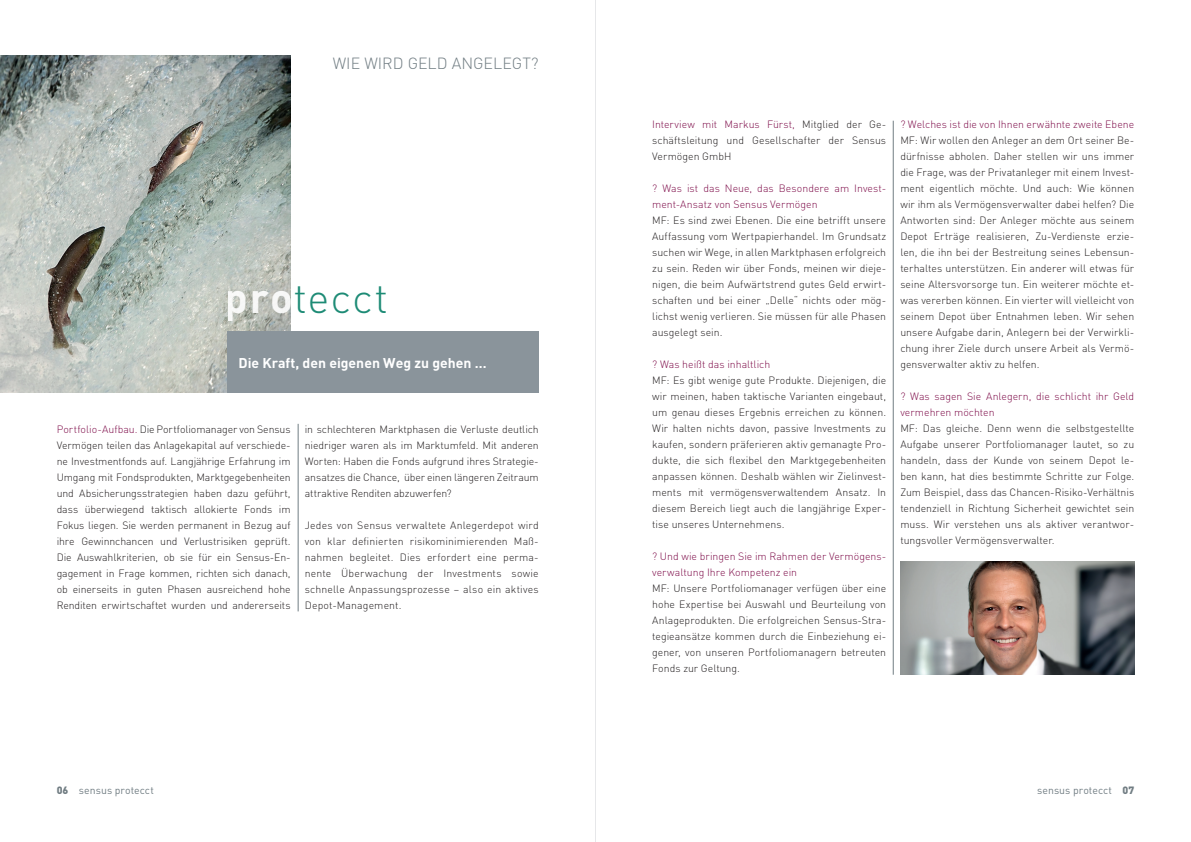
<style>
.page{position:relative;width:1191px;height:842px;background:#fff}
.page>*{position:absolute;margin:0;border:0;box-sizing:border-box;transform-origin:0 0}
.t1{font:300 42px "DIN";letter-spacing:.02em;color:#047e66}
.t2{font:300 16px "DIN";color:#717d83}
.t3{font:700 14px "DIN";color:#fff}
.t4{font:300 10.5px/16px "DIN";letter-spacing:.005em;color:#231f20;text-align:justify}
.t5{font:300 10.5px/16px "DIN";color:#7e0c49}
.t6{font:10.5px "DIN";letter-spacing:.005em;color:#717d83}
.s1{font-weight:700;color:#fff}
.s2{color:#7e0c49}
.s3{font-weight:900}
</style>
<div class="page">
<img style="left:0;top:56px;width:291px;height:337px">
<div style="left:227px;top:331px;width:312px;height:62px;background:#8a949b"></div>
<img style="left:900px;top:561px;width:234px;height:114px">
<hr style="left:595px;top:0;width:1px;height:842px;background:#e6e7e9">
<hr style="left:893px;top:121px;width:1px;height:554px;background:#717d83">
<hr style="left:298px;top:424px;width:1px;height:187px;background:#717d83">
<h2 class="t2" style="left:333px;top:53px;width:207px">WIE WIRD GELD ANGELEGT?</h2>
<h1 class="t1" style="left:225px;top:272px;width:165px"><span class="s1">pro</span>tecct</h1>
<h3 class="t3" style="left:238px;top:354px;width:250px">Die Kraft, den eigenen Weg zu gehen …</h3>
<p class="t4" style="left:57px;top:421px;width:235px"><span class="s2">Portfolio-Aufbau.</span> Die Portfoliomanager von Sensus Vermögen teilen das Anlagekapital auf verschiede&shy;ne Investmentfonds auf. Langjährige Erfahrung im Umgang mit Fondsprodukten, Marktgegebenheiten und Absicherungsstrategien haben dazu geführt, dass überwiegend taktisch allokierte Fonds im Fokus liegen. Sie werden permanent in Bezug auf ihre Gewinnchancen und Verlustrisiken geprüft.<br>Die Auswahlkriterien, ob sie für ein Sensus-En&shy;gagement in Frage kommen, richten sich danach, ob einerseits in guten Phasen ausreichend hohe Renditen erwirtschaftet wurden und andererseits</p>
<p class="t4" style="left:305px;top:421px;width:235px">in schlechteren Marktphasen die Verluste deutlich niedriger waren als im Marktumfeld. Mit anderen Worten: Haben die Fonds aufgrund ihres Strategie&shy;ansatzes die Chance, über einen längeren Zeitraum attraktive Renditen abzuwerfen?</p>
<p class="t4" style="left:305px;top:517px;width:235px">Jedes von Sensus verwaltete Anlegerdepot wird von klar definierten risikominimierenden Maß&shy;nahmen begleitet. Dies erfordert eine perma&shy;nente Überwachung der Investments sowie schnelle Anpassungsprozesse – also ein aktives Depot-Management.</p>
<p class="t4" style="left:652px;top:116px;width:235px"><span class="s2">Interview mit Markus Fürst,</span> Mitglied der Ge&shy;schäftsleitung und Gesellschafter der Sensus Vermögen GmbH</p>
<p class="t5" style="left:652px;top:180px;width:235px">? Was ist das Neue, das Besondere am Invest&shy;ment-Ansatz von Sensus Vermögen</p>
<p class="t4" style="left:652px;top:212px;width:235px">MF: Es sind zwei Ebenen. Die eine betrifft unsere Auffassung vom Wertpapierhandel. Im Grundsatz suchen wir Wege, in allen Marktphasen erfolgreich zu sein. Reden wir über Fonds, meinen wir dieje&shy;nigen, die beim Aufwärtstrend gutes Geld erwirt&shy;schaften und bei einer „Delle“ nichts oder mög&shy;lichst wenig verlieren. Sie müssen für alle Phasen ausgelegt sein.</p>
<p class="t5" style="left:652px;top:356px;width:120px">? Was heißt das inhaltlich</p>
<p class="t4" style="left:652px;top:372px;width:235px">MF: Es gibt wenige gute Produkte. Diejenigen, die wir meinen, haben taktische Varianten eingebaut, um genau dieses Ergebnis erreichen zu können.<br>Wir halten nichts davon, passive Investments zu kaufen, sondern präferieren aktiv gemanagte Pro&shy;dukte, die sich flexibel den Marktgegebenheiten anpassen können. Deshalb wählen wir Zielinvest&shy;ments mit vermögensverwaltendem Ansatz. In diesem Bereich liegt auch die langjährige Exper&shy;tise unseres Unternehmens.</p>
<p class="t5" style="left:652px;top:548px;width:235px">? Und wie bringen Sie im Rahmen der Vermögens&shy;verwaltung Ihre Kompetenz ein</p>
<p class="t4" style="left:652px;top:580px;width:235px">MF: Unsere Portfoliomanager verfügen über eine hohe Expertise bei Auswahl und Beurteilung von Anlageprodukten. Die erfolgreichen Sensus-Stra&shy;tegieansätze kommen durch die Einbeziehung ei&shy;gener, von unseren Portfoliomanagern betreuten Fonds zur Geltung.</p>
<p class="t5" style="left:900px;top:116px;width:235px">? Welches ist die von Ihnen erwähnte zweite Ebene</p>
<p class="t4" style="left:900px;top:132px;width:235px">MF: Wir wollen den Anleger an dem Ort seiner Be&shy;dürfnisse abholen. Daher stellen wir uns immer die Frage, was der Privatanleger mit einem Invest&shy;ment eigentlich möchte. Und auch: Wie können wir ihm als Vermögensverwalter dabei helfen? Die Antworten sind: Der Anleger möchte aus seinem Depot Erträge realisieren, Zu-Verdienste erzie&shy;len, die ihn bei der Bestreitung seines Lebensun&shy;terhaltes unterstützen. Ein anderer will etwas für seine Altersvorsorge tun. Ein weiterer möchte et&shy;was vererben können. Ein vierter will vielleicht von seinem Depot über Entnahmen leben. Wir sehen unsere Aufgabe darin, Anlegern bei der Verwirkli&shy;chung ihrer Ziele durch unsere Arbeit als Vermö&shy;gensverwalter aktiv zu helfen.</p>
<p class="t5" style="left:900px;top:388px;width:235px">? Was sagen Sie Anlegern, die schlicht ihr Geld vermehren möchten</p>
<p class="t4" style="left:900px;top:420px;width:235px">MF: Das gleiche. Denn wenn die selbstgestellte Aufgabe unserer Portfoliomanager lautet, so zu handeln, dass der Kunde von seinem Depot le&shy;ben kann, hat dies bestimmte Schritte zur Folge.<br>Zum Beispiel, dass das Chancen-Risiko-Verhältnis tendenziell in Richtung Sicherheit gewichtet sein muss. Wir verstehen uns als aktiver verantwor&shy;tungsvoller Vermögensverwalter.</p>
<p class="t6" style="left:57px;top:784px;width:99px"><span class="s3">06</span> sensus protecct</p>
<p class="t6" style="left:1037px;top:784px;width:99px">sensus protecct <span class="s3">07</span></p>
</div>
